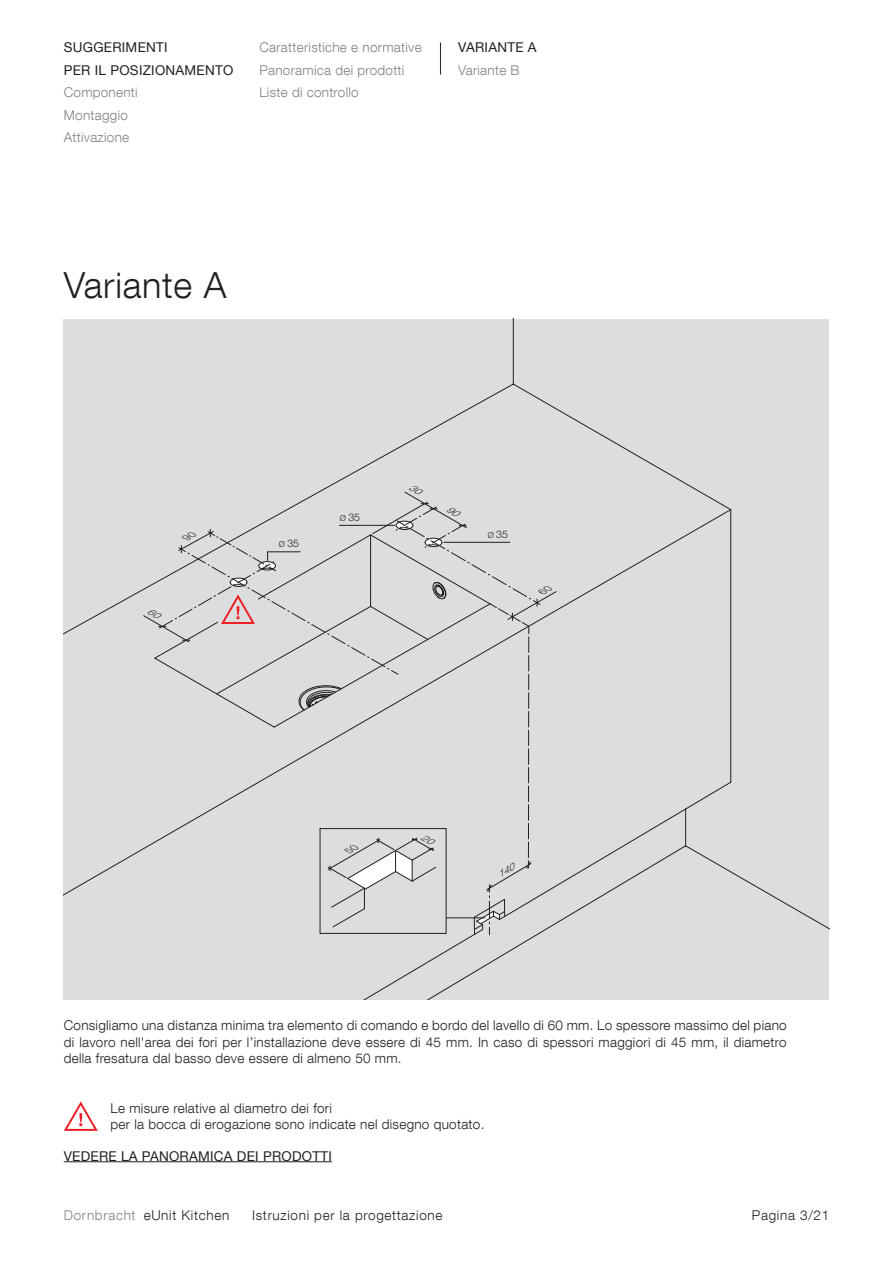
<style>
.page{position:relative;width:893px;height:1263px;background:#fff}
.page>*{position:absolute;margin:0;border:0;box-sizing:border-box;transform-origin:0 0}
.t1{font:300 36px "Helvetica Neue LT Com";letter-spacing:.02em;color:#231f20}
.t2{font:300 13.5px/16.5px "Helvetica Neue LT Com";letter-spacing:.02em;color:#231f20;text-align:justify}
.t3{font:300 13.5px/22.5px "Helvetica Neue LT Com";letter-spacing:.02em;color:#808285}
.t4{font:13.5px/22.5px "Helvetica Neue LT Com";letter-spacing:.02em;color:#231f20}
.t5{font:300 13.5px "Helvetica Neue LT Com";letter-spacing:.05em;color:#231f20}
.t6{font:300 10.5px "Helvetica Neue LT Com";color:#231f20}
.s1{font-size:8.25px}
.s2{color:#808285}
</style>
<div class="page">
<div style="left:64px;top:319px;width:765px;height:680px;background:#dcdddf"></div>
<svg style="left:125px;top:509px;width:704px;height:490px"></svg>
<hr style="left:64px;top:1161px;width:268px;height:1px;background:#231f20">
<svg style="left:64px;top:1101px;width:34px;height:30px"></svg>
<hr style="left:440px;top:43px;width:1px;height:32px;background:#231f20">
<svg style="left:143px;top:486px;width:414px;height:449px"></svg>
<p class="t4" style="left:64px;top:36px;width:171px">SUGGERIMENTI<br>PER IL POSIZIONAMENTO</p>
<p class="t3" style="left:64px;top:81px;width:75px">Componenti<br>Montaggio<br>Attivazione</p>
<p class="t3" style="left:259px;top:36px;width:164px">Caratteristiche e normative<br>Panoramica dei prodotti<br>Liste di controllo</p>
<p class="t4" style="left:458px;top:36px;width:80px">VARIANTE A</p>
<p class="t3" style="left:458px;top:58px;width:63px">Variante B</p>
<h1 class="t1" style="left:64px;top:263px;width:164px">Variante A</h1>
<p class="t6" style="left:279px;top:537px;width:22px"><span class="s1">Ø</span> 35</p>
<p class="t6" style="left:340px;top:510px;width:22px"><span class="s1">Ø</span> 35</p>
<p class="t6" style="left:488px;top:527px;width:22px"><span class="s1">Ø</span> 35</p>
<p class="t2" style="left:64px;top:1017px;width:724px">Consigliamo una distanza minima tra elemento di comando e bordo del lavello di 60 mm. Lo spessore massimo del piano di lavoro nell'area dei fori per l’installazione deve essere di 45 mm. In caso di spessori maggiori di 45 mm, il diametro della fresatura dal basso deve essere di almeno 50 mm.</p>
<p class="t2" style="left:111px;top:1099px;width:375px">Le misure relative al diametro dei fori<br>per la bocca di erogazione sono indicate nel disegno quotato.</p>
<p class="t4" style="left:64px;top:1144px;width:270px">VEDERE LA PANORAMICA DEI PRODOTTI</p>
<p class="t5" style="left:64px;top:1207px;width:167px"><span class="s2">Dornbracht</span> eUnit Kitchen</p>
<p class="t5" style="left:252px;top:1207px;width:192px">Istruzioni per la progettazione</p>
<p class="t5" style="left:752px;top:1207px;width:79px">Pagina 3/21</p>
</div>
